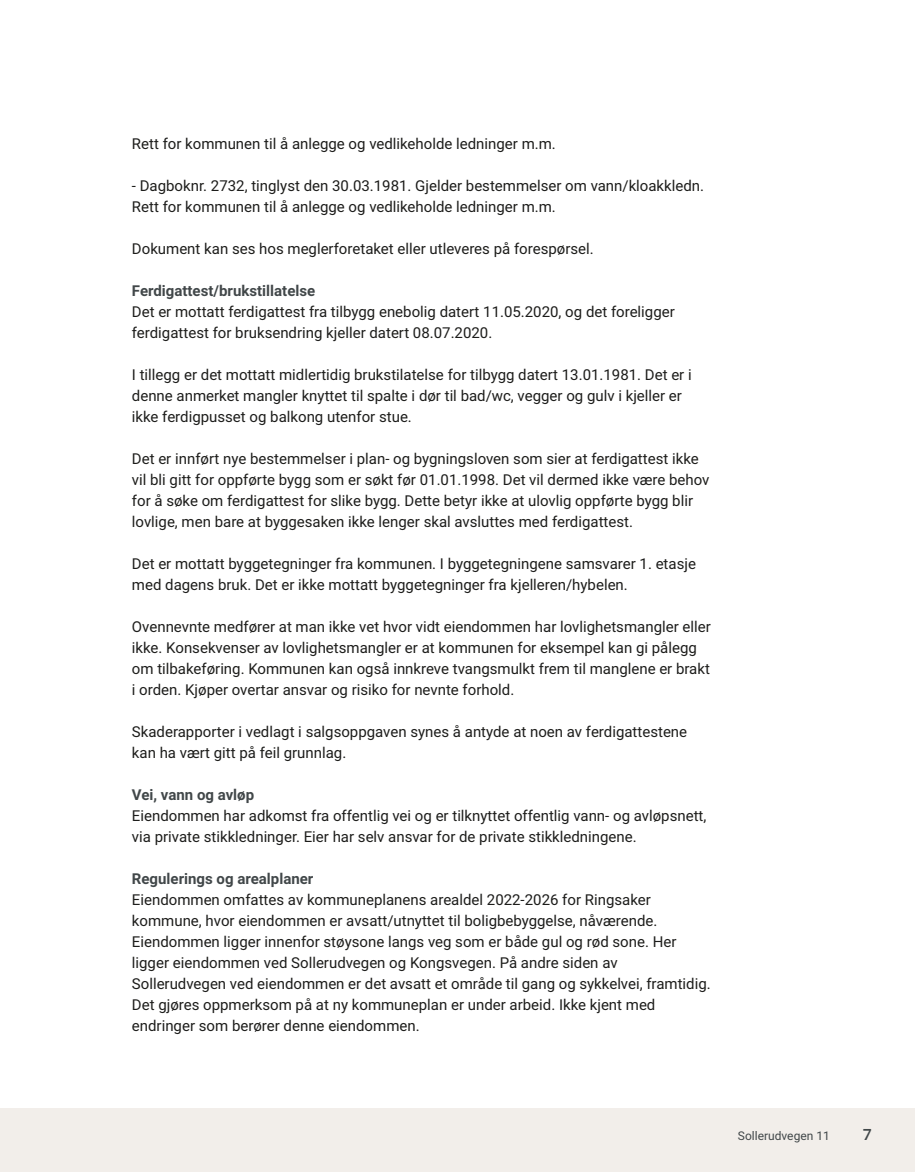
<style>
.page{position:relative;width:915px;height:1172px;background:#fff}
.page>*{position:absolute;margin:0;border:0;box-sizing:border-box;transform-origin:0 0}
.t1{font:700 18px "Arya";color:#414749}
.t2{font:15px/21px "Roboto Vitec";color:#1d1d1b}
.t3{font:700 15px "Roboto Vitec";color:#414749}
.t4{font:12px "Roboto Vitec";color:#414749}
</style>
<div class="page">
<div style="left:0;top:1108px;width:914px;height:64px;background:#f2eeea"></div>
<p class="t2" style="left:132px;top:132px;width:425px">Rett for kommunen til å anlegge og vedlikeholde ledninger m.m.</p>
<p class="t2" style="left:132px;top:174px;width:573px">‑ Dagboknr. 2732, tinglyst den 30.03.1981. Gjelder bestemmelser om vann/ kloakkledn.<br>Rett for kommunen til å anlegge og vedlikeholde ledninger m.m.</p>
<p class="t2" style="left:132px;top:237px;width:463px">Dokument kan ses hos meglerforetaket eller utleveres på forespørsel.</p>
<p class="t3" style="left:132px;top:280px;width:185px">Ferdigattest/ brukstillatelse</p>
<p class="t2" style="left:132px;top:300px;width:544px">Det er mottatt ferdigattest fra tilbygg enebolig datert 11.05.2020, og det foreligger ferdigattest for bruksendring kjeller datert 08.07.2020.</p>
<p class="t2" style="left:132px;top:363px;width:561px">I tillegg er det mottatt midlertidig brukstilatelse for tilbygg datert 13.01.1981. Det er i denne anmerket mangler knyttet til spalte i dør til bad/ wc, vegger og gulv i kjeller er ikke ferdigpusset og balkong utenfor stue.</p>
<p class="t2" style="left:132px;top:447px;width:579px">Det er innført nye bestemmelser i plan‑ og bygningsloven som sier at ferdigattest ikke vil bli gitt for oppførte bygg som er søkt før 01.01.1998. Det vil dermed ikke være behov for å søke om ferdigattest for slike bygg. Dette betyr ikke at ulovlig oppførte bygg blir lovlige, men bare at byggesaken ikke lenger skal avsluttes med ferdigattest.</p>
<p class="t2" style="left:132px;top:552px;width:565px">Det er mottatt byggetegninger fra kommunen. I byggetegningene samsvarer 1. etasje med dagens bruk. Det er ikke mottatt byggetegninger fra kjelleren/ hybelen.</p>
<p class="t2" style="left:132px;top:615px;width:580px">Ovennevnte medfører at man ikke vet hvor vidt eiendommen har lovlighetsmangler eller ikke. Konsekvenser av lovlighetsmangler er at kommunen for eksempel kan gi pålegg om tilbakeføring. Kommunen kan også innkreve tvangsmulkt frem til manglene er brakt i orden. Kjøper overtar ansvar og risiko for nevnte forhold.</p>
<p class="t2" style="left:132px;top:720px;width:556px">Skaderapporter i vedlagt i salgsoppgaven synes å antyde at noen av ferdigattestene kan ha vært gitt på feil grunnlag.</p>
<p class="t3" style="left:132px;top:784px;width:124px">Vei, vann og avløp</p>
<p class="t2" style="left:132px;top:804px;width:576px">Eiendommen har adkomst fra offentlig vei og er tilknyttet offentlig vann‑ og avløpsnett, via private stikkledninger. Eier har selv ansvar for de private stikkledningene.</p>
<p class="t3" style="left:132px;top:868px;width:183px">Regulerings og arealplaner</p>
<p class="t2" style="left:132px;top:888px;width:580px">Eiendommen omfattes av kommuneplanens arealdel 2022‑2026 for Ringsaker kommune, hvor eiendommen er avsatt/ utnyttet til boligbebyggelse, nåværende.<br>Eiendommen ligger innenfor støysone langs veg som er både gul og rød sone. Her ligger eiendommen ved Sollerudvegen og Kongsvegen. På andre siden av Sollerudvegen ved eiendommen er det avsatt et område til gang og sykkelvei, framtidig.<br>Det gjøres oppmerksom på at ny kommuneplan er under arbeid. Ikke kjent med endringer som berører denne eiendommen.</p>
<p class="t4" style="left:737px;top:1127px;width:93px">Sollerudvegen 11</p>
<p class="t1" style="left:862px;top:1123px;width:11px">7</p>
</div>
